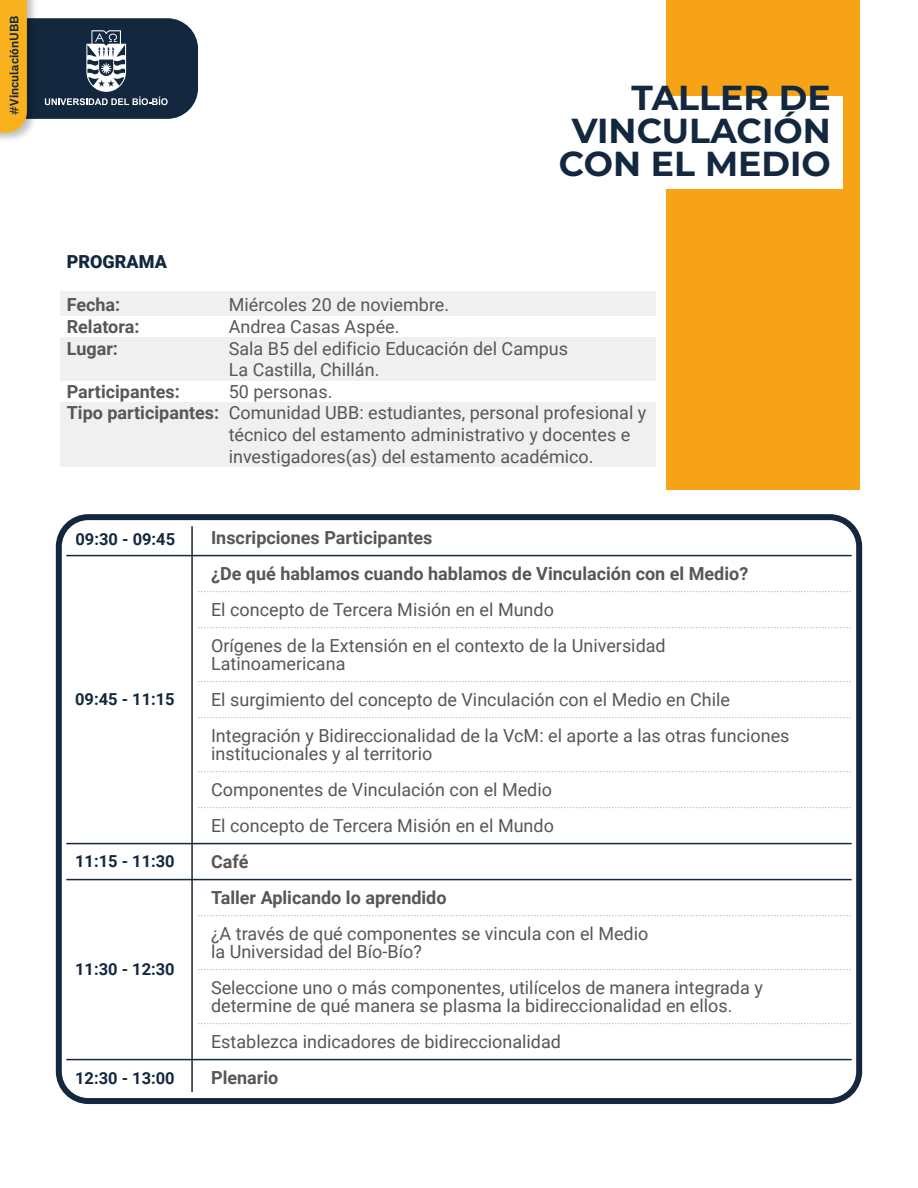
<style>
.page{position:relative;width:918px;height:1188px;background:#fff}
.page>*{position:absolute;margin:0;border:0;box-sizing:border-box;transform-origin:0 0}
.t1{font:100 34.65px/32.7px "Montserrat";color:#13283f;text-align:right}
.t2{font:18px/36px "Roboto";color:#575756}
.t3{font:700 18px/36px "Roboto";color:#575756}
.t4{font:900 18px "Roboto";color:#13283f}
.t5{font:700 16.5px "Roboto";color:#13283f}
.t6{font:11.25px "Tipo UBB Bold";color:#13283f}
.s1{font-weight:700}
</style>
<div class="page">
<div style="left:60px;top:291px;width:596px;height:25px;background:#f0f0f0"></div>
<div style="left:60px;top:338px;width:596px;height:43px;background:#f0f0f0"></div>
<div style="left:60px;top:402px;width:596px;height:65px;background:#f0f0f0"></div>
<img style="left:0;top:132px;width:28px;height:8px">
<svg style="left:0;top:0;width:198px;height:132px"></svg>
<div style="left:666px;top:0;width:193px;height:490px;background:#f6a318"></div>
<div style="left:523px;top:96px;width:319px;height:93px;background:#fff"></div>
<div style="left:56px;top:514px;width:806px;height:590px;border:6px solid #13283f;border-radius:30px"></div>
<svg style="left:198px;top:591px;width:653px;height:1px"></svg>
<svg style="left:198px;top:627px;width:653px;height:1px"></svg>
<svg style="left:198px;top:681px;width:653px;height:1px"></svg>
<svg style="left:198px;top:717px;width:653px;height:1px"></svg>
<svg style="left:198px;top:807px;width:653px;height:1px"></svg>
<svg style="left:198px;top:771px;width:653px;height:1px"></svg>
<svg style="left:198px;top:915px;width:653px;height:1px"></svg>
<svg style="left:198px;top:969px;width:653px;height:1px"></svg>
<svg style="left:198px;top:1023px;width:653px;height:1px"></svg>
<hr style="left:66px;top:555px;width:786px;height:1px;background:#13283f">
<hr style="left:66px;top:843px;width:786px;height:1px;background:#13283f">
<hr style="left:66px;top:1059px;width:786px;height:1px;background:#13283f">
<hr style="left:66px;top:879px;width:786px;height:1px;background:#13283f">
<hr style="left:191px;top:526px;width:2px;height:566px;background:#13283f">
<p class="t6" style="left:8px;top:115px;width:101px;rotate:-90deg">#VinculaciónUBB</p>
<h1 class="t1" style="left:559px;top:81px;width:273px">TALLER DE<br>VINCULACIÓN<br>CON EL MEDIO</h1>
<p class="t4" style="left:67px;top:249px;width:102px">PROGRAMA</p>
<p class="t3" style="left:67px;top:286px;width:55px">Fecha:</p>
<p class="t2" style="left:229px;top:286px;width:222px">Miércoles 20 de noviembre.</p>
<p class="t3" style="left:67px;top:308px;width:74px">Relatora:</p>
<p class="t2" style="left:229px;top:308px;width:172px">Andrea Casas Aspée.</p>
<p class="t3" style="left:67px;top:330px;width:53px">Lugar:</p>
<p class="t2" style="left:229px;top:337px;width:341px;line-height:21.6px">Sala B5 del edificio Educación del Campus<br>La Castilla, Chillán.</p>
<p class="t3" style="left:67px;top:373px;width:115px">Participantes:</p>
<p class="t2" style="left:229px;top:373px;width:105px">50 personas.</p>
<p class="t2" style="left:67px;top:394px;width:581px"><span class="s1">Tipo participantes:</span> Comunidad UBB: estudiantes, personal profesional y</p>
<p class="t2" style="left:229px;top:416px;width:403px">técnico del estamento administrativo y docentes e</p>
<p class="t2" style="left:229px;top:438px;width:366px">investigadores(as) del estamento académico.</p>
<p class="t5" style="left:76px;top:527px;width:101px">09:30 - 09:45</p>
<p class="t5" style="left:75px;top:688px;width:101px">09:45 - 11:15</p>
<p class="t5" style="left:75px;top:850px;width:101px">11:15 - 11:30</p>
<p class="t5" style="left:75px;top:958px;width:101px">11:30 - 12:30</p>
<p class="t5" style="left:75px;top:1067px;width:101px">12:30 - 13:00</p>
<p class="t3" style="left:211px;top:519px;width:539px">Inscripciones Participantes<br>¿De qué hablamos cuando hablamos de Vinculación con el Medio?</p>
<p class="t2" style="left:211px;top:591px;width:456px">El concepto de Tercera Misión en el Mundo<br>Orígenes de la Extensión en el contexto de la Universidad</p>
<p class="t2" style="left:211px;top:645px;width:580px">Latinoamericana<br>El surgimiento del concepto de Vinculación con el Medio en Chile<br>Integración y Bidireccionalidad de la VcM: el aporte a las otras funciones</p>
<p class="t2" style="left:211px;top:735px;width:344px">institucionales y al territorio<br>Componentes de Vinculación con el Medio<br>El concepto de Tercera Misión en el Mundo</p>
<p class="t3" style="left:211px;top:843px;width:237px">Café<br>Taller Aplicando lo aprendido</p>
<p class="t2" style="left:211px;top:924px;width:439px;line-height:18px">¿A través de qué componentes se vincula con el Medio la Universidad del Bío-Bío?</p>
<p class="t2" style="left:211px;top:978px;width:553px;line-height:18px">Seleccione uno o más componentes, utilícelos de manera integrada y determine de qué manera se plasma la bidireccionalidad en ellos.</p>
<p class="t2" style="left:211px;top:1023px;width:351px">Establezca indicadores de bidireccionalidad</p>
<p class="t3" style="left:211px;top:1059px;width:69px">Plenario</p>
</div>
